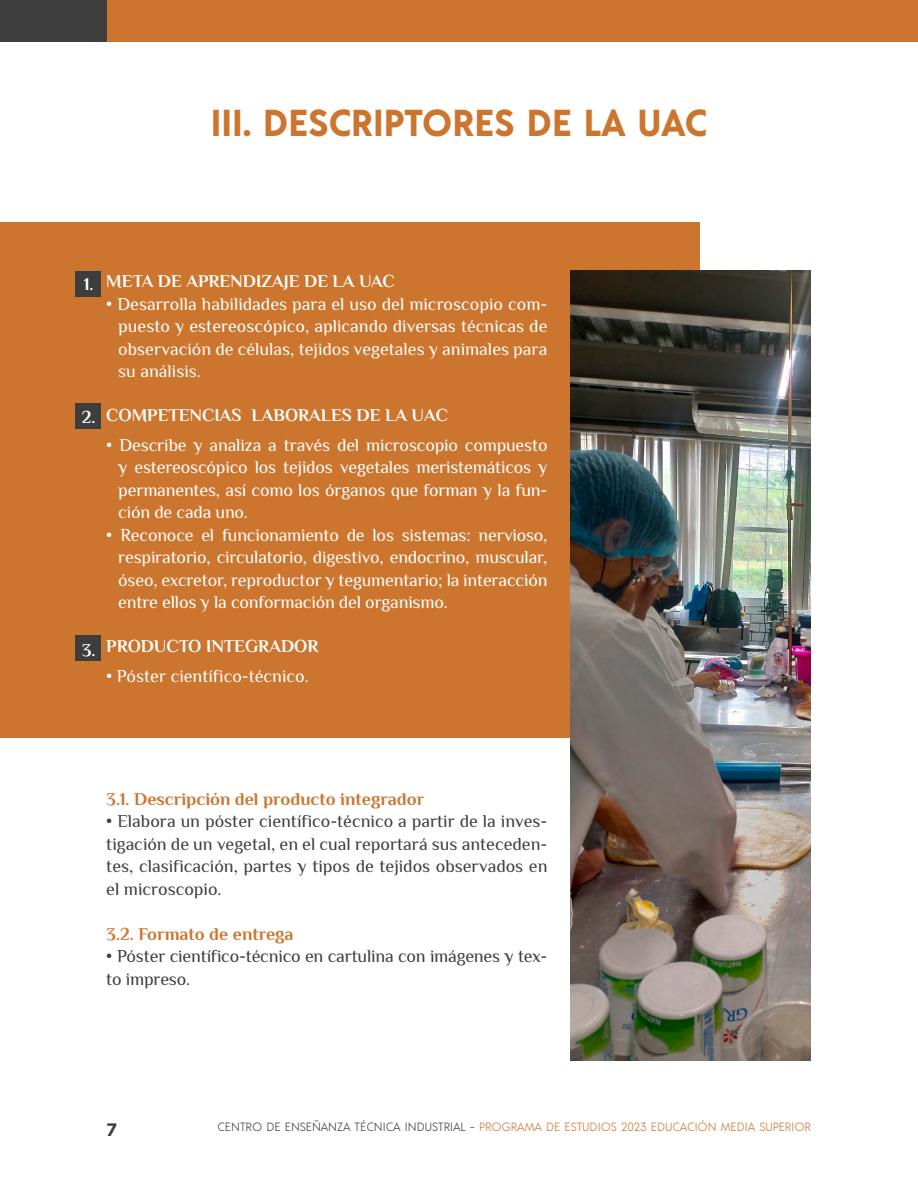
<style>
.page{position:relative;width:918px;height:1188px;background:#fff}
.page>*{position:absolute;margin:0;border:0;box-sizing:border-box;transform-origin:0 0}
.t1{font:700 37.5px "Acre";color:#cc752e}
.t2{font:18px/22.5px "Philosopher";letter-spacing:-.01em;color:#fff;text-align:justify}
.t3{font:18px/22.5px "Philosopher";letter-spacing:-.01em;color:#3e3e3e;text-align:justify}
.t4{font:700 18px "Philosopher";color:#fff}
.t5{font:700 18px "Philosopher";color:#cc752e}
.t6{font:700 18px "Gotham";color:#3e3e3e}
.t7{font:300 12px "Acre";color:#cc752e}
.s1{color:#3e3e3e}
</style>
<div class="page">
<div style="left:107px;top:0;width:811px;height:42px;background:#cc752e"></div>
<div style="left:0;top:0;width:107px;height:42px;background:#3e3e3e"></div>
<div style="left:0;top:222px;width:699px;height:516px;background:#cc752e"></div>
<div style="left:75px;top:271px;width:25px;height:26px;background:#3d3d3d"></div>
<div style="left:75px;top:404px;width:25px;height:25px;background:#3d3d3d"></div>
<div style="left:75px;top:636px;width:25px;height:25px;background:#3d3d3d"></div>
<img style="left:571px;top:270px;width:240px;height:790px">
<h1 class="t1" style="left:211px;top:96px;width:498px">III. DESCRIPTORES DE LA UAC</h1>
<p class="t4" style="left:84px;top:272px;width:11px">1.</p>
<p class="t4" style="left:82px;top:405px;width:15px">2.</p>
<p class="t4" style="left:82px;top:638px;width:15px">3.</p>
<p class="t4" style="left:106px;top:269px;width:290px">META DE APRENDIZAJE DE LA UAC</p>
<p class="t2" style="left:118px;top:293px;width:431px;text-indent:-12px">• Desarrolla habilidades para el uso del microscopio com&shy;puesto y estereoscópico, aplicando diversas técnicas de observación de células, tejidos vegetales y animales para su análisis.</p>
<p class="t4" style="left:106px;top:404px;width:343px">COMPETENCIAS LABORALES DE LA UAC</p>
<p class="t2" style="left:118px;top:434px;width:431px;text-indent:-12px">• Describe y analiza a través del microscopio compuesto y estereoscópico los tejidos vegetales meristemáticos y permanentes, así como los órganos que forman y la fun&shy;ción de cada uno.</p>
<p class="t2" style="left:118px;top:524px;width:431px;text-indent:-12px">• Reconoce el funcionamiento de los sistemas: nervioso, respiratorio, circulatorio, digestivo, endocrino, muscular, óseo, excretor, reproductor y tegumentario; la interacción entre ellos y la conformación del organismo.</p>
<p class="t4" style="left:106px;top:634px;width:214px">PRODUCTO INTEGRADOR</p>
<p class="t2" style="left:106px;top:665px;width:204px">• Póster científico-técnico.</p>
<p class="t5" style="left:106px;top:787px;width:319px">3.1. Descripción del producto integrador</p>
<p class="t3" style="left:106px;top:810px;width:443px">• Elabora un póster científico-técnico a partir de la inves&shy;tigación de un vegetal, en el cual reportará sus anteceden&shy;tes, clasificación, partes y tipos de tejidos observados en el microscopio.</p>
<p class="t5" style="left:106px;top:922px;width:189px">3.2. Formato de entrega</p>
<p class="t3" style="left:106px;top:945px;width:443px">• Póster científico-técnico en cartulina con imágenes y tex&shy;to impreso.</p>
<p class="t6" style="left:106px;top:1117px;width:13px">7</p>
<p class="t7" style="left:217px;top:1119px;width:595px"><span class="s1">CENTRO DE ENSEÑANZA TÉCNICA INDUSTRIAL -</span> PROGRAMA DE ESTUDIOS 2023 EDUCACIÓN MEDIA SUPERIOR</p>
</div>
